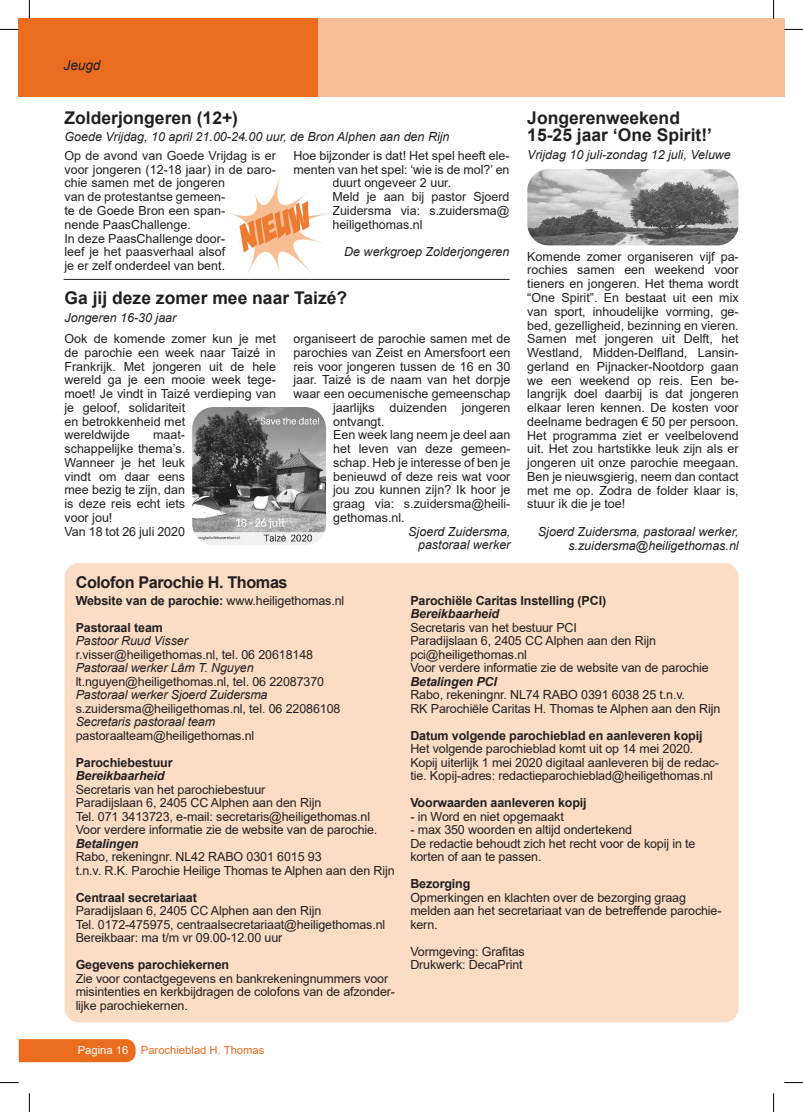
<style>
.page{position:relative;width:803px;height:1112px;background:#fff}
.page>*{position:absolute;margin:0;border:0;box-sizing:border-box;transform-origin:0 0}
.t1{font:700 17.5px/17.5px "Arial";color:#231f20}
.t2{font:700 16.25px "Arial";letter-spacing:-.025em;color:#231f20}
.t3{font:italic 13.75px "Arial";letter-spacing:-.01em;color:#231f20}
.t4{font:12.5px/13.8px "Arial";letter-spacing:-.01em;color:#231f20}
.t5{font:italic 12.5px/13.8px "Arial";color:#231f20;text-align:right}
.t6{font:700 12.5px/27px "Arial";letter-spacing:-.01em;color:#231f20}
.t7{font:italic 700 12.5px "Arial";letter-spacing:-.01em;color:#231f20}
.t8{font:11.25px "Arial";color:#ea6d1f}
.s1{font-weight:400}
.s2{color:#fff}
</style>
<div class="page">
<div style="left:19px;top:1039px;width:117px;height:22px;background:#ea6d1f"></div>
<div style="left:313px;top:19px;width:471px;height:78px;background:#f7bf96"></div>
<div style="left:19px;top:19px;width:299px;height:78px;background:#ea6d1f"></div>
<div style="left:64px;top:563px;width:674px;height:459px;background:#fbddc5;border-radius:14px"></div>
<img style="left:229px;top:175px;width:103px;height:98px">
<img style="left:192px;top:407px;width:134px;height:138px">
<hr style="left:64px;top:279px;width:445px;height:1px;background:#231f20">
<img style="left:527px;top:169px;width:212px;height:76px">
<svg style="left:0;top:29px;width:19px;height:1px"></svg>
<svg style="left:784px;top:29px;width:19px;height:1px"></svg>
<svg style="left:0;top:1082px;width:19px;height:1px"></svg>
<svg style="left:784px;top:1082px;width:19px;height:1px"></svg>
<svg style="left:29px;top:0;width:1px;height:19px"></svg>
<svg style="left:29px;top:1093px;width:1px;height:18px"></svg>
<svg style="left:773px;top:0;width:1px;height:19px"></svg>
<svg style="left:773px;top:1093px;width:1px;height:18px"></svg>
<p class="t3" style="left:64px;top:56px;width:38px">Jeugd</p>
<h1 class="t1" style="left:65px;top:109px;width:175px">Zolderjongeren (12+)</h1>
<p class="t5" style="left:65px;top:130px;width:386px">Goede Vrijdag, 10 april 21.00-24.00 uur, de Bron Alphen aan den Rijn</p>
<h1 class="t1" style="left:527px;top:109px;width:186px">Jongerenweekend<br>15-25 jaar ‘One Spirit!’</h1>
<p class="t4" style="left:64px;top:148px;width:213px">Op de avond van Goede Vrijdag is er</p>
<p class="t5" style="left:527px;top:148px;width:205px">Vrijdag 10 juli-zondag 12 juli, Veluwe</p>
<p class="t4" style="left:64px;top:162px;width:213px">voor jongeren (12-18 jaar) in de paro&shy;chie samen met de jongeren<br>van de protestantse gemeen-<br>te de Goede Bron een span-<br>nende PaasChallenge.<br>In deze PaasChallenge door-<br>leef je het paasverhaal alsof<br>je er zelf onderdeel van bent.</p>
<p class="t4" style="left:293px;top:148px;width:218px">Hoe bijzonder is dat! Het spel heeft ele-</p>
<p class="t4" style="left:293px;top:162px;width:218px">menten van het spel: ‘wie is de mol?’ en</p>
<p class="t4" style="left:332px;top:176px;width:120px">duurt ongeveer 2 uur.</p>
<p class="t4" style="left:332px;top:190px;width:179px">Meld je aan bij pastor Sjoerd</p>
<p class="t4" style="left:332px;top:203px;width:179px">Zuidersma via: s.zuidersma@</p>
<p class="t4" style="left:332px;top:217px;width:92px">heiligethomas.nl</p>
<p class="t5" style="left:344px;top:245px;width:167px">De werkgroep Zolderjongeren</p>
<p class="t4" style="left:527px;top:249px;width:213px;text-align:justify">Komende zomer organiseren vijf pa&shy;rochies samen een weekend voor tieners en jongeren. Het thema wordt “One Spirit”. En bestaat uit een mix van sport, inhoudelijke vorming, ge&shy;bed, gezelligheid, bezinning en vieren.<br>Samen met jongeren uit Delft, het Westland, Midden-Delfland, Lansin&shy;gerland en Pijnacker-Nootdorp gaan we een weekend op reis. Een be&shy;langrijk doel daarbij is dat jongeren elkaar leren kennen. De kosten voor deelname bedragen € 50 per persoon.<br>Het programma ziet er veelbelovend uit. Het zou hartstikke leuk zijn als er jongeren uit onze parochie meegaan.<br>Ben je nieuwsgierig, neem dan contact met me op. Zodra de folder klaar is, stuur ik die je toe!</p>
<p class="t5" style="left:538px;top:524px;width:202px">Sjoerd Zuidersma, pastoraal werker, s.zuidersma@heiligethomas.nl</p>
<h1 class="t1" style="left:65px;top:289px;width:284px">Ga jij deze zomer mee naar Taizé?</h1>
<p class="t5" style="left:65px;top:310px;width:113px">Jongeren 16-30 jaar</p>
<p class="t4" style="left:64px;top:331px;width:213px">Ook de komende zomer kun je met de parochie een week naar Taizé in<br>Frankrijk. Met jongeren uit de hele wereld ga je een mooie week tege&shy;moet! Je vindt in Taizé verdieping van je geloof, solidariteit<br>en betrokkenheid met<br>wereldwijde</p>
<p class="t4" style="left:293px;top:331px;width:219px">organiseert de parochie samen met de</p>
<p class="t4" style="left:293px;top:345px;width:219px">parochies van Zeist en Amersfoort een</p>
<p class="t4" style="left:293px;top:359px;width:219px">reis voor jongeren tussen de 16 en 30</p>
<p class="t4" style="left:293px;top:373px;width:218px">jaar. Taizé is de naam van het dorpje</p>
<p class="t4" style="left:293px;top:386px;width:218px">waar een oecumenische gemeenschap</p>
<p class="t4" style="left:333px;top:400px;width:179px">jaarlijks duizenden jongeren</p>
<p class="t4" style="left:333px;top:414px;width:53px">ontvangt.</p>
<p class="t4" style="left:333px;top:428px;width:179px">Een week lang neem je deel aan</p>
<p class="t4" style="left:333px;top:441px;width:179px">het leven van deze gemeen-</p>
<p class="t4" style="left:333px;top:455px;width:179px">schap. Heb je interesse of ben je</p>
<p class="t4" style="left:333px;top:469px;width:179px">benieuwd of deze reis wat voor</p>
<p class="t4" style="left:333px;top:483px;width:179px">jou zou kunnen zijn? Ik hoor je</p>
<p class="t4" style="left:333px;top:496px;width:179px">graag via: s.zuidersma@heili-</p>
<p class="t4" style="left:333px;top:510px;width:73px">gethomas.nl.</p>
<p class="t5" style="left:408px;top:524px;width:104px">Sjoerd Zuidersma, pastoraal werker</p>
<p class="t4" style="left:64px;top:428px;width:122px;text-indent:89px">maat&shy;schappelijke thema’s.<br>Wanneer je het leuk vindt om daar eens mee bezig te zijn, dan is deze reis echt iets voor jou!<br>Van 18 tot 26 juli 2020</p>
<h2 class="t2" style="left:76px;top:570px;width:213px">Colofon Parochie H. Thomas</h2>
<p class="t6" style="left:76px;top:586px;width:270px">Website van de parochie: <span class="s1">www.heiligethomas.nl<br></span>Pastoraal team</p>
<p class="t5" style="left:76px;top:634px;width:114px">Pastoor Ruud Visser</p>
<p class="t4" style="left:76px;top:647px;width:239px">r.visser@heiligethomas.nl, tel. 06 20618148</p>
<p class="t5" style="left:76px;top:661px;width:179px">Pastoraal werker Lâm T. Nguyen</p>
<p class="t4" style="left:76px;top:674px;width:250px">lt.nguyen@heiligethomas.nl, tel. 06 22087370</p>
<p class="t5" style="left:76px;top:688px;width:193px">Pastoraal werker Sjoerd Zuidersma</p>
<p class="t4" style="left:76px;top:701px;width:266px">s.zuidersma@heiligethomas.nl, tel. 06 22086108</p>
<p class="t5" style="left:76px;top:715px;width:141px">Secretaris pastoraal team</p>
<p class="t4" style="left:76px;top:728px;width:180px">pastoraalteam@heiligethomas.nl</p>
<p class="t6" style="left:76px;top:748px;width:98px">Parochiebestuur</p>
<p class="t7" style="left:76px;top:767px;width:90px">Bereikbaarheid</p>
<p class="t4" style="left:76px;top:782px;width:303px">Secretaris van het parochiebestuur<br>Paradijslaan 6, 2405 CC Alphen aan den Rijn<br>Tel. 071 3413723, e-mail: secretaris@heiligethomas.nl Voor verdere informatie zie de website van de parochie.</p>
<p class="t7" style="left:76px;top:834px;width:64px">Betalingen</p>
<p class="t4" style="left:76px;top:849px;width:320px">Rabo, rekeningnr. NL42 RABO 0301 6015 93<br>t.n.v. R.K. Parochie Heilige Thomas te Alphen aan den Rijn</p>
<p class="t6" style="left:76px;top:883px;width:123px">Centraal secretariaat</p>
<p class="t4" style="left:76px;top:903px;width:311px">Paradijslaan 6, 2405 CC Alphen aan den Rijn<br>Tel. 0172-475975, centraalsecretariaat@heiligethomas.nl<br>Bereikbaar: ma t/m vr 09.00-12.00 uur</p>
<p class="t6" style="left:76px;top:951px;width:155px">Gegevens parochiekernen</p>
<p class="t4" style="left:76px;top:971px;width:321px">Zie voor contactgegevens en bankrekeningnummers voor misintenties en kerkbijdragen de colofons van de afzonder&shy;lijke parochiekernen.</p>
<p class="t8" style="left:78px;top:1041px;width:188px"><span class="s2">Pagina 16</span> Parochieblad H. Thomas</p>
<p class="t6" style="left:410px;top:586px;width:197px">Parochiële Caritas Instelling (PCI)</p>
<p class="t7" style="left:410px;top:605px;width:90px">Bereikbaarheid</p>
<p class="t4" style="left:410px;top:620px;width:300px">Secretaris van het bestuur PCI<br>Paradijslaan 6, 2405 CC Alphen aan den Rijn pci@heiligethomas.nl<br>Voor verdere informatie zie de website van de parochie</p>
<p class="t7" style="left:410px;top:672px;width:88px">Betalingen PCI</p>
<p class="t4" style="left:410px;top:687px;width:311px">Rabo, rekeningnr. NL74 RABO 0391 6038 25 t.n.v.<br>RK Parochiële Caritas H. Thomas te Alphen aan den Rijn</p>
<p class="t6" style="left:410px;top:721px;width:294px">Datum volgende parochieblad en aanleveren kopij</p>
<p class="t4" style="left:410px;top:741px;width:310px">Het volgende parochieblad komt uit op 14 mei 2020.<br>Kopij uiterlijk 1 mei 2020 digitaal aanleveren bij de redac&shy;tie. Kopij-adres: redactieparochieblad@heiligethomas.nl</p>
<p class="t6" style="left:410px;top:789px;width:178px">Voorwaarden aanleveren kopij</p>
<p class="t4" style="left:410px;top:809px;width:155px">- in Word en niet opgemaakt</p>
<p class="t4" style="left:410px;top:822px;width:287px">- max 350 woorden en altijd ondertekend<br>De redactie behoudt zich het recht voor de kopij in te korten of aan te passen.</p>
<p class="t6" style="left:410px;top:870px;width:62px">Bezorging</p>
<p class="t4" style="left:410px;top:890px;width:313px">Opmerkingen en klachten over de bezorging graag melden aan het secretariaat van de betreffende parochie&shy;kern.</p>
<p class="t4" style="left:410px;top:944px;width:116px">Vormgeving: Grafitas<br>Drukwerk: DecaPrint</p>
</div>
